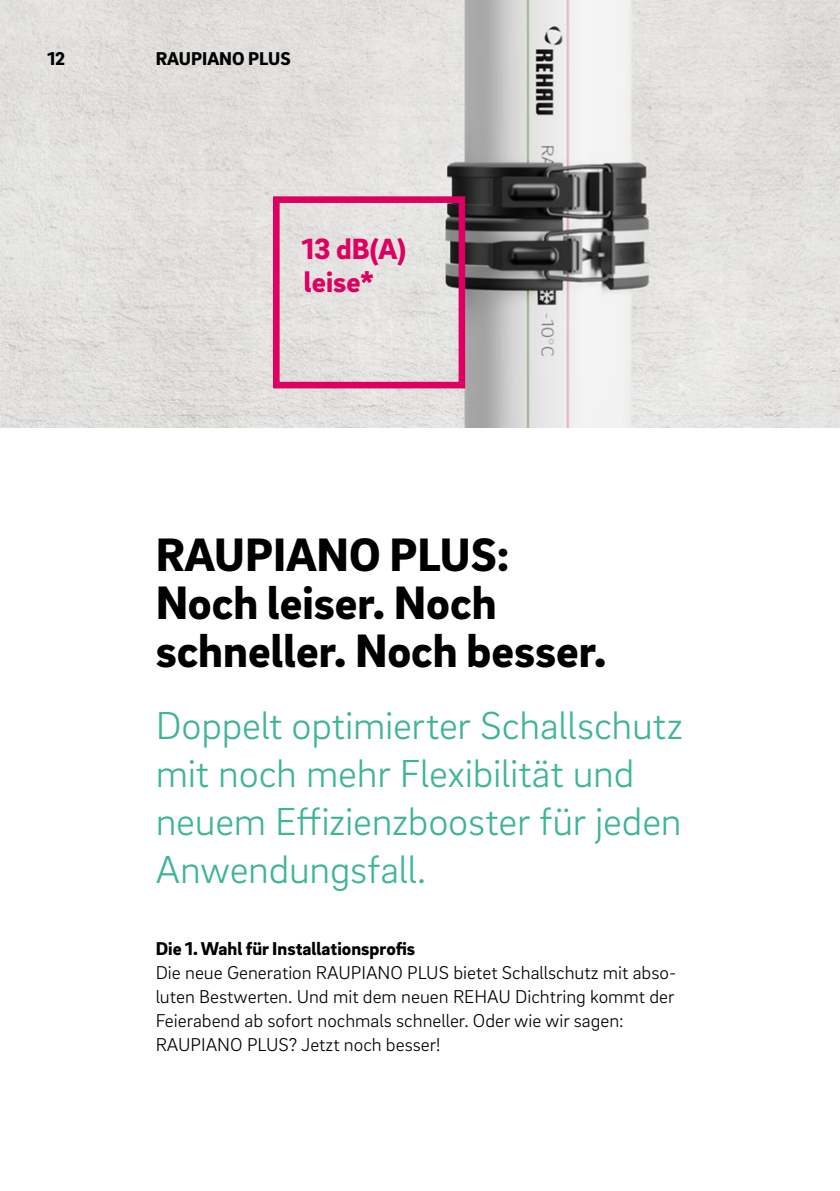
<style>
.page{position:relative;width:840px;height:1191px;background:#fff}
.page>*{position:absolute;margin:0;border:0;box-sizing:border-box;transform-origin:0 0}
.t1{font:900 48px/48px "Brix Sans";color:#000}
.t2{font:300 40px/48px "Brix Sans";letter-spacing:-.005em;color:#3fb498}
.t3{font:900 30px/33px "Brix Sans";color:#dd0061}
.t4{font:300 19px/24px "Brix Sans";color:#000}
.t5{font:900 19px "Brix Sans";color:#000}
</style>
<div class="page">
<img style="left:0;top:0;width:839px;height:427px">
<div style="left:273px;top:196px;width:192px;height:192px;border:7px solid #dd0061"></div>
<p class="t5" style="left:47px;top:46px;width:19px">12</p>
<p class="t5" style="left:156px;top:46px;width:136px">RAUPIANO PLUS</p>
<h3 class="t3" style="left:301px;top:230px;width:106px">13 dB(A) leise*</h3>
<h1 class="t1" style="left:156px;top:528px;width:452px">RAUPIANO PLUS:<br>Noch leiser. Noch schneller. Noch besser.</h1>
<h2 class="t2" style="left:156px;top:700px;width:528px">Doppelt optimierter Schallschutz mit noch mehr Flexibilität und neuem Effizienzbooster für jeden<br>Anwendungsfall.</h2>
<p class="t5" style="left:156px;top:936px;width:261px">Die 1. Wahl für Installationsprofis</p>
<p class="t4" style="left:156px;top:960px;width:522px">Die neue Generation RAUPIANO PLUS bietet Schallschutz mit abso&shy;luten Bestwerten. Und mit dem neuen REHAU Dichtring kommt der Feierabend ab sofort nochmals schneller. Oder wie wir sagen:<br>RAUPIANO PLUS? Jetzt noch besser!</p>
</div>
